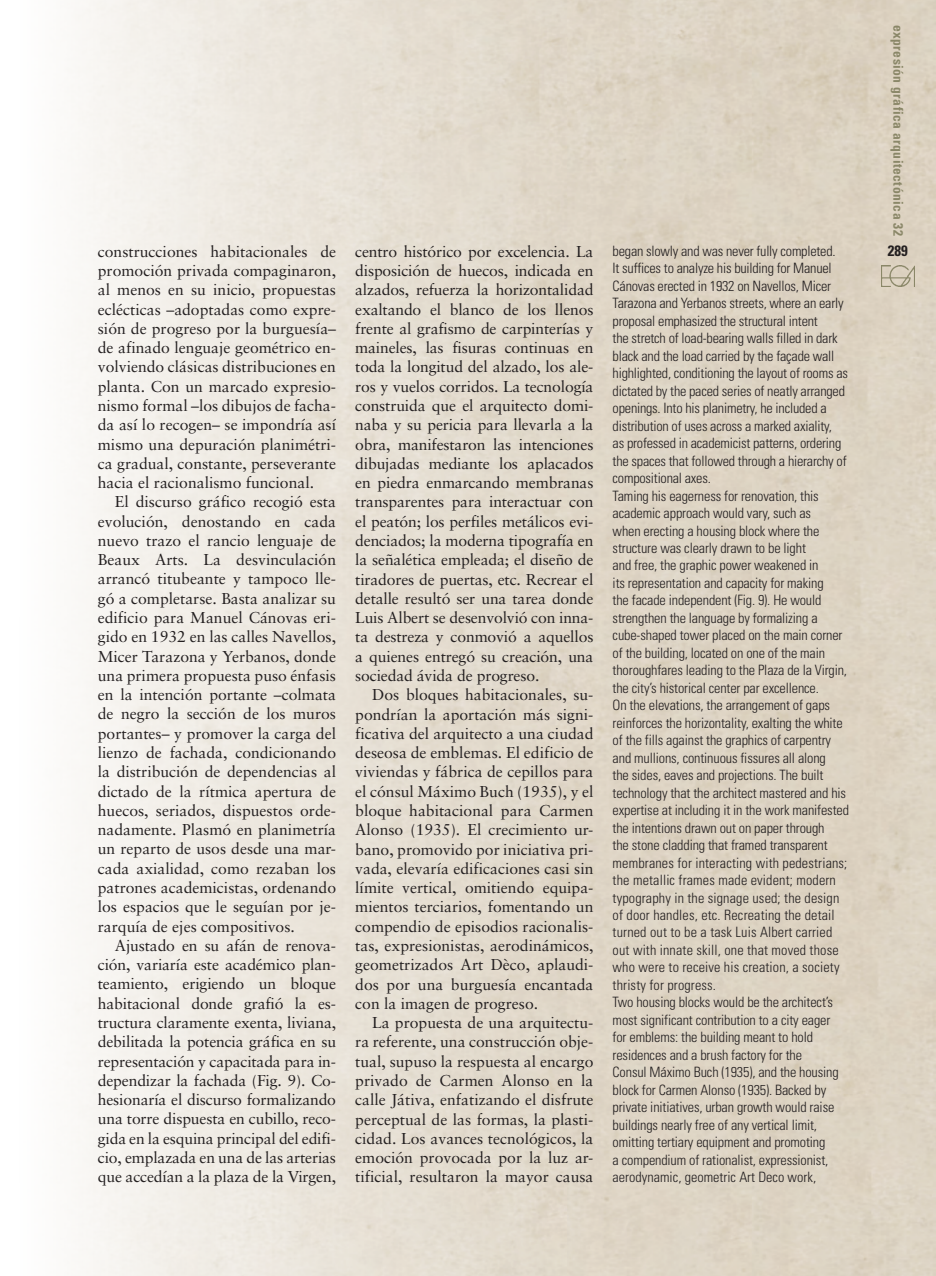
<style>
.page{position:relative;width:936px;height:1276px;background:#fff}
.page>*{position:absolute;margin:0;border:0;box-sizing:border-box;transform-origin:0 0}
.t1{font:15.75px/19.4px "Sabon";color:#231f20;text-align:justify}
.t2{font:700 condensed 15px "Univers";color:#231f20}
.t3{font:300 condensed 14.25px/17.4px "Univers";letter-spacing:-.01em;color:#231f20}
.t4{font:700 condensed 13.5px "Univers";letter-spacing:.035em;color:#8a8768}
</style>
<div class="page">
<img style="left:67px;top:0;width:868px;height:1276px">
<img style="left:880px;top:265px;width:34px;height:21px">
<p class="t1" style="left:98px;top:241px;width:240px">construcciones habitacionales de promoción privada compaginaron, al menos en su inicio, propuestas eclécticas –adoptadas como expre&shy;sión de progreso por la burguesía– de afinado lenguaje geométrico en&shy;volviendo clásicas distribuciones en planta. Con un marcado expresio&shy;nismo formal –los dibujos de facha&shy;da así lo recogen– se impondría así mismo una depuración planimétri&shy;ca gradual, constante, perseverante hacia el racionalismo funcional.</p>
<p class="t1" style="left:98px;top:492px;width:240px;text-indent:17px">El discurso gráfico recogió esta evolución, denostando en cada nuevo trazo el rancio lenguaje de Beaux Arts. La desvinculación arrancó titubeante y tampoco lle&shy;gó a completarse. Basta analizar su edificio para Manuel Cánovas eri&shy;gido en 1932 en las calles Navellos, Micer Tarazona y Yerbanos, donde una primera propuesta puso énfasis en la intención portante –colmata de negro la sección de los muros portantes– y promover la carga del lienzo de fachada, condicionando la distribución de dependencias al dictado de la rítmica apertura de huecos, seriados, dispuestos orde&shy;nadamente. Plasmó en planimetría un reparto de usos desde una mar&shy;cada axialidad, como rezaban los patrones academicistas, ordenando los espacios que le seguían por je&shy;rarquía de ejes compositivos.</p>
<p class="t1" style="left:98px;top:935px;width:240px;text-indent:17px">Ajustado en su afán de renova&shy;ción, variaría este académico plan&shy;teamiento, erigiendo un bloque habitacional donde grafió la es&shy;tructura claramente exenta, liviana, debilitada la potencia gráfica en su representación y capacitada para in&shy;dependizar la fachada (Fig. 9). Co&shy;hesionaría el discurso formalizando una torre dispuesta en cubillo, reco&shy;gida en la esquina principal del edifi&shy;cio, emplazada en una de las arterias que accedían a la plaza de la Virgen,</p>
<p class="t1" style="left:355px;top:241px;width:240px">centro histórico por excelencia. La disposición de huecos, indicada en alzados, refuerza la horizontalidad exaltando el blanco de los llenos frente al grafismo de carpinterías y maineles, las fisuras continuas en toda la longitud del alzado, los ale&shy;ros y vuelos corridos. La tecnología construida que el arquitecto domi&shy;naba y su pericia para llevarla a la obra, manifestaron las intenciones dibujadas mediante los aplacados en piedra enmarcando membranas transparentes para interactuar con el peatón; los perfiles metálicos evi&shy;denciados; la moderna tipografía en la señalética empleada; el diseño de tiradores de puertas, etc. Recrear el detalle resultó ser una tarea donde Luis Albert se desenvolvió con inna&shy;ta destreza y conmovió a aquellos a quienes entregó su creación, una sociedad ávida de progreso.</p>
<p class="t1" style="left:355px;top:685px;width:240px;text-indent:17px">Dos bloques habitacionales, su&shy;pondrían la aportación más signi&shy;ficativa del arquitecto a una ciudad deseosa de emblemas. El edificio de viviendas y fábrica de cepillos para el cónsul Máximo Buch (1935), y el bloque habitacional para Carmen Alonso (1935). El crecimiento ur&shy;bano, promovido por iniciativa pri&shy;vada, elevaría edificaciones casi sin límite vertical, omitiendo equipa&shy;mientos terciarios, fomentando un compendio de episodios racionalis&shy;tas, expresionistas, aerodinámicos, geometrizados Art Dèco, aplaudi&shy;dos por una burguesía encantada con la imagen de progreso.</p>
<p class="t1" style="left:355px;top:1012px;width:240px;text-indent:17px">La propuesta de una arquitectu&shy;ra referente, una construcción obje&shy;tual, supuso la respuesta al encargo privado de Carmen Alonso en la calle Játiva, enfatizando el disfrute perceptual de las formas, la plasti&shy;cidad. Los avances tecnológicos, la emoción provocada por la luz ar&shy;tificial, resultaron la mayor causa</p>
<p class="t3" style="left:612px;top:242px;width:237px">began slowly and was never fully completed.<br>It suffices to analyze his building for Manuel Cánovas erected in 1932 on Navellos, Micer Tarazona and Yerbanos streets, where an early proposal emphasized the structural intent<br>the stretch of load-bearing walls filled in dark black and the load carried by the façade wall highlighted, conditioning the layout of rooms as dictated by the paced series of neatly arranged openings. Into his planimetry, he included a distribution of uses across a marked axiality,<br>as professed in academicist patterns, ordering the spaces that followed through a hierarchy of compositional axes.</p>
<p class="t3" style="left:612px;top:487px;width:238px">Taming his eagerness for renovation, this academic approach would vary, such as<br>when erecting a housing block where the structure was clearly drawn to be light<br>and free, the graphic power weakened in<br>its representation and capacity for making<br>the facade independent (Fig. 9). He would strengthen the language by formalizing a cube-shaped tower placed on the main corner of the building, located on one of the main thoroughfares leading to the Plaza de la Virgin, the city’s historical center par excellence.<br>On the elevations, the arrangement of gaps reinforces the horizontality, exalting the white of the fills against the graphics of carpentry and mullions, continuous fissures all along<br>the sides, eaves and projections. The built technology that the architect mastered and his expertise at including it in the work manifested the intentions drawn out on paper through<br>the stone cladding that framed transparent membranes for interacting with pedestrians; the metallic frames made evident; modern typography in the signage used; the design of door handles, etc. Recreating the detail turned out to be a task Luis Albert carried out with innate skill, one that moved those who were to receive his creation, a society thristy for progress.</p>
<p class="t3" style="left:612px;top:993px;width:227px">Two housing blocks would be the architect’s most significant contribution to a city eager for emblems: the building meant to hold residences and a brush factory for the Consul Máximo Buch (1935), and the housing block for Carmen Alonso (1935). Backed by private initiatives, urban growth would raise buildings nearly free of any vertical limit, omitting tertiary equipment and promoting<br>a compendium of rationalist, expressionist, aerodynamic, geometric Art Deco work,</p>
<p class="t4" style="left:906px;top:25px;width:213px;rotate:90deg">expresión gráfica arquitectónica 32</p>
<p class="t2" style="left:887px;top:242px;width:21px">289</p>
</div>
